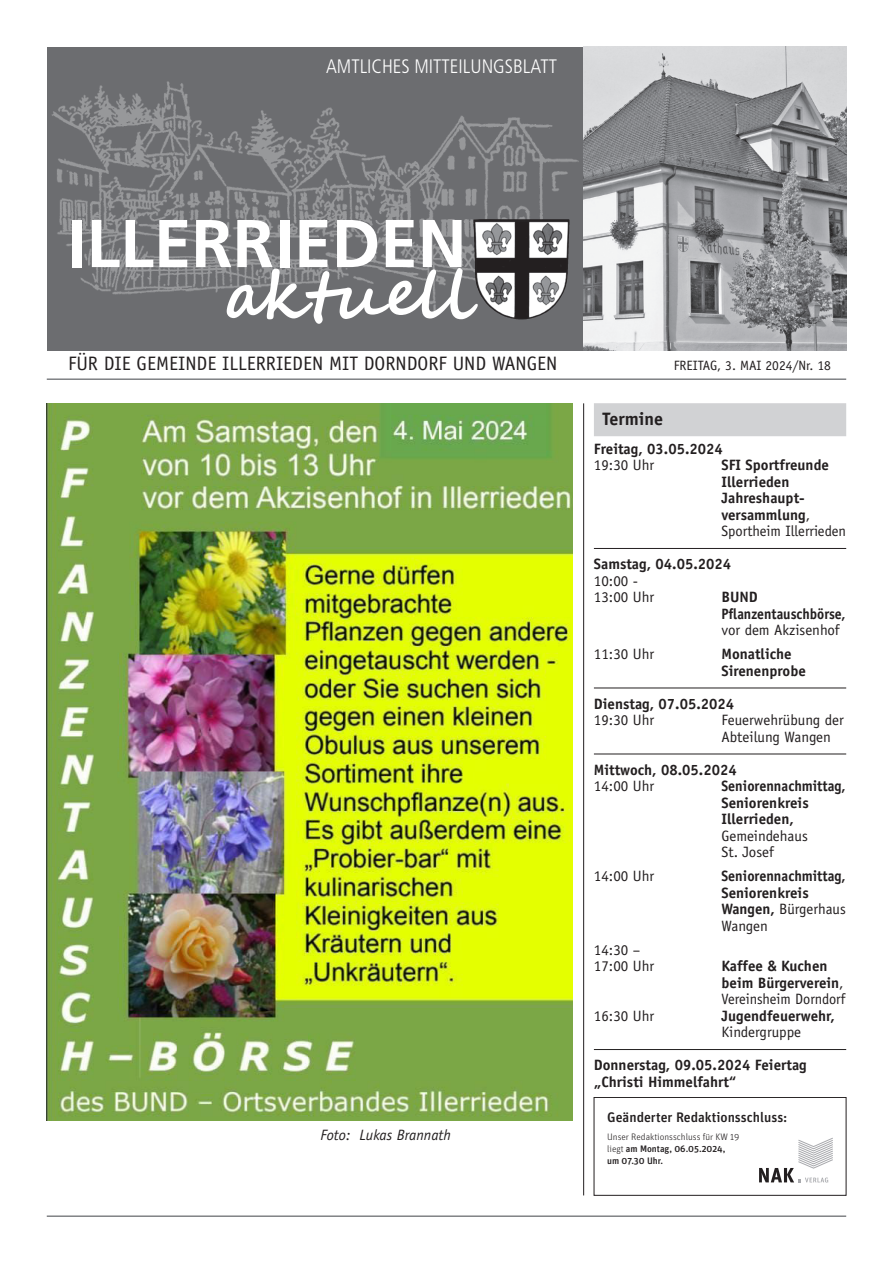
<style>
.page{position:relative;width:893px;height:1263px;background:#fff}
.page>*{position:absolute;margin:0;border:0;box-sizing:border-box;transform-origin:0 0}
.t1{font:700 67.5px "Frutiger";color:#fff}
.t2{font:700 66.3px "Segoe Script";color:#fff}
.t3{font:19.5px "Officina Sans";color:#231f20}
.t4{font:300 condensed 19.5px "Frutiger";color:#fff}
.t5{font:700 18px "Officina Sans";color:#231f20}
.t6{font:700 15px/16.5px "Officina Sans";color:#231f20}
.t7{font:15px/16.5px "Officina Sans";color:#231f20}
.t8{font:700 15px/16.5px "Officina Sans";color:#231f20;scale:.94 1}
.t9{font:italic 15px "Officina Sans";color:#231f20}
.t10{font:500 13.8px "Unit Pro";color:#231f20}
.t11{font:13.5px "Officina Sans";color:#231f20}
.t12{font:300 9.45px/11.9px "Unit Pro";color:#231f20}
.s1{font-weight:400}
.s2{font-weight:500}
</style>
<div class="page">
<hr style="left:583px;top:403px;width:1px;height:792px;background:#231f20">
<hr style="left:47px;top:1215px;width:799px;height:2px;background:#808285">
<hr style="left:47px;top:378px;width:799px;height:2px;background:#808285">
<div style="left:47px;top:47px;width:536px;height:304px;background:#6c6d70"></div>
<img style="left:52px;top:81px;width:527px;height:236px">
<img style="left:473px;top:219px;width:81px;height:100px">
<img style="left:583px;top:47px;width:263px;height:304px">
<hr style="left:594px;top:548px;width:252px;height:1px;background:#231f20">
<hr style="left:594px;top:688px;width:252px;height:1px;background:#231f20">
<hr style="left:594px;top:754px;width:252px;height:1px;background:#231f20">
<hr style="left:594px;top:1049px;width:252px;height:1px;background:#231f20">
<div style="left:594px;top:403px;width:252px;height:33px;background:#d1d2d4"></div>
<img style="left:47px;top:403px;width:526px;height:718px">
<div style="left:594px;top:1097px;width:252px;height:98px;border:1px solid #231f20"></div>
<svg style="left:759px;top:1137px;width:74px;height:45px"></svg>
<h3 class="t4" style="left:326px;top:55px;width:232px">AMTLICHES MITTEILUNGSBLATT</h3>
<h1 class="t1" style="left:68px;top:204px;width:400px">ILLERRIEDEN</h1>
<h2 class="t2" style="left:224px;top:241px;width:248px">aktuell</h2>
<h3 class="t3" style="left:68px;top:352px;width:491px">FÜR DIE GEMEINDE ILLERRIEDEN MIT DORNDORF UND WANGEN</h3>
<p class="t11" style="left:674px;top:358px;width:159px">FREITAG, 3. MAI 2024/Nr. 18</p>
<p class="t5" style="left:602px;top:408px;width:62px">Termine</p>
<p class="t6" style="left:594px;top:440px;width:130px">Freitag, 03.05.2024</p>
<p class="t7" style="left:594px;top:457px;width:62px">19:30 Uhr</p>
<p class="t6" style="left:721px;top:456px;width:126px">SFI Sportfreunde<br>Illerrieden<br>Jahreshaupt&shy;versammlung<span class="s1">,<br>Sportheim Illerrieden</span></p>
<p class="t6" style="left:594px;top:555px;width:139px">Samstag, 04.05.2024</p>
<p class="t7" style="left:594px;top:572px;width:62px">10:00 -<br>13:00 Uhr</p>
<p class="t6" style="left:721px;top:588px;width:125px">BUND<br>Pflanzentauschbörse,</p>
<p class="t7" style="left:721px;top:622px;width:120px">vor dem Akzisenhof</p>
<p class="t7" style="left:594px;top:646px;width:62px">11:30 Uhr</p>
<p class="t6" style="left:721px;top:645px;width:86px">Monatliche<br>Sirenenprobe</p>
<p class="t6" style="left:594px;top:695px;width:142px">Dienstag, 07.05.2024</p>
<p class="t7" style="left:594px;top:712px;width:62px">19:30 Uhr</p>
<p class="t7" style="left:721px;top:712px;width:124px">Feuerwehrübung der<br>Abteilung Wangen</p>
<p class="t6" style="left:594px;top:761px;width:144px">Mittwoch, 08.05.2024</p>
<p class="t7" style="left:594px;top:778px;width:62px">14:00 Uhr</p>
<p class="t8" style="left:721px;top:777px;width:134px">Seniorennachmittag,<br>Seniorenkreis<br>Illerrieden,</p>
<p class="t7" style="left:721px;top:827px;width:88px">Gemeindehaus<br>St. Josef</p>
<p class="t7" style="left:594px;top:868px;width:62px">14:00 Uhr</p>
<p class="t8" style="left:721px;top:867px;width:134px">Seniorennachmittag,<br>Seniorenkreis<br>Wangen, <span class="s1">Bürgerhaus<br>Wangen</span></p>
<p class="t7" style="left:594px;top:941px;width:62px">14:30 –<br>17:00 Uhr</p>
<p class="t6" style="left:721px;top:957px;width:125px">Kaffee &amp; Kuchen beim Bürgerverein<span class="s1">,<br>Vereinsheim Dorndorf</span></p>
<p class="t9" style="left:320px;top:1126px;width:132px">Foto: Lukas Brannath</p>
<p class="t7" style="left:594px;top:1007px;width:62px">16:30 Uhr</p>
<p class="t6" style="left:721px;top:1007px;width:115px">Jugendfeuerwehr,</p>
<p class="t7" style="left:721px;top:1024px;width:81px">Kindergruppe</p>
<p class="t6" style="left:594px;top:1056px;width:214px">Donnerstag, 09.05.2024 Feiertag „Christi Himmelfahrt“</p>
<p class="t10" style="left:607px;top:1107px;width:182px">Geänderter Redaktionsschluss:</p>
<p class="t12" style="left:607px;top:1130px;width:134px">Unser Redaktionsschluss für KW 19 liegt <span class="s2">am Montag, 06.05.2024, um 07.30 Uhr.</span></p>
</div>
